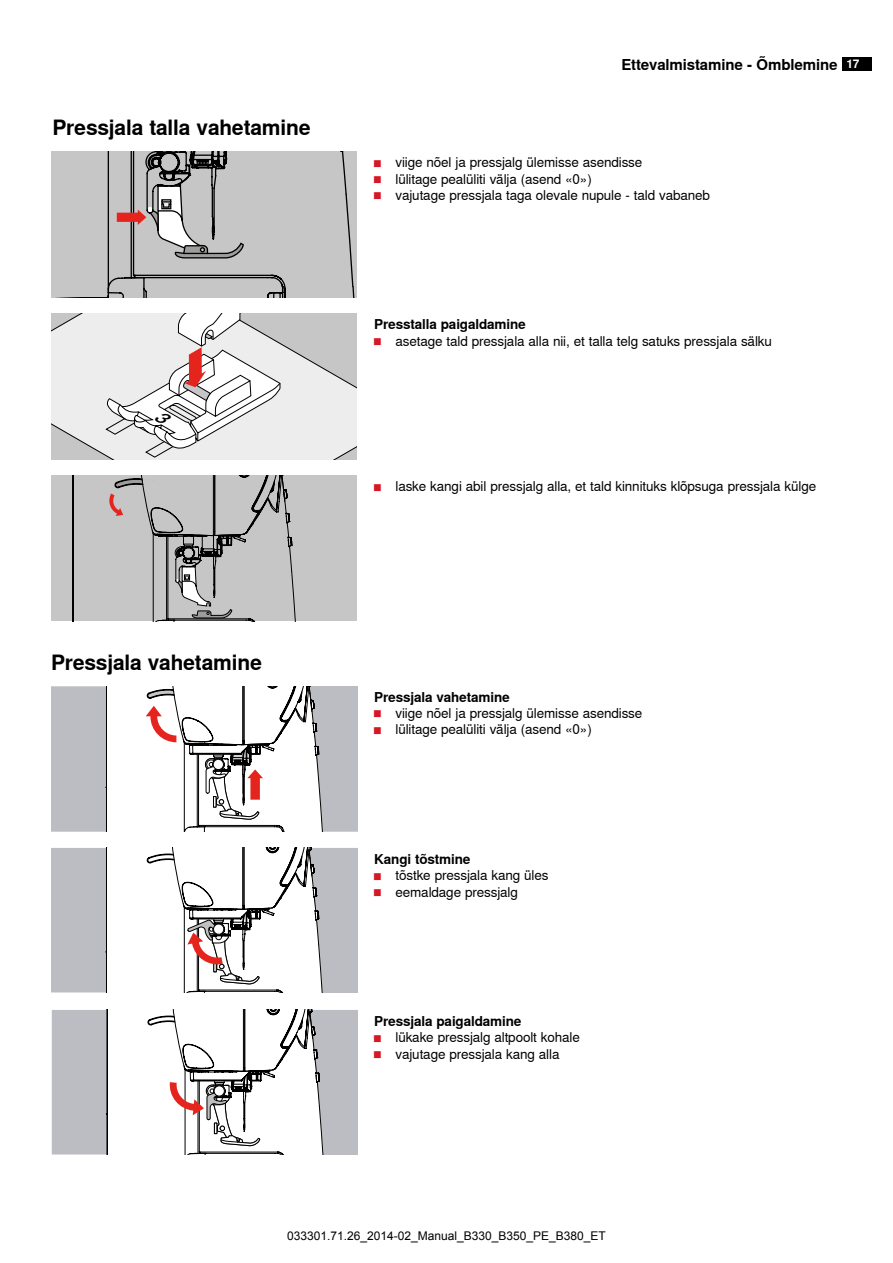
<style>
.page{position:relative;width:893px;height:1263px;background:#fff}
.page>*{position:absolute;margin:0;border:0;box-sizing:border-box;transform-origin:0 0}
.t1{font:700 21px "Nimbus Sans Global";letter-spacing:-.01em;color:#000}
.t2{font:700 15px "Nimbus Sans Global";letter-spacing:-.01em;color:#000}
.t3{font:13.5px/16.2px "Nimbus Sans Global";letter-spacing:-.01em;color:#000}
.t4{font:12px "Arial";color:#000}
.s1{font-size:12px;color:#fff}
.s2{font-weight:700;font-size:6.75px;color:#d61726}
.s3{font-weight:700}
</style>
<div class="page">
<div style="left:842px;top:57px;width:30px;height:13px;background:#000"></div>
<svg style="left:51px;top:152px;width:306px;height:145px;background:#b9b8b8"></svg>
<div style="left:51px;top:475px;width:306px;height:146px;background:#c6c6c6"></div>
<svg style="left:72px;top:475px;width:224px;height:146px"></svg>
<div style="left:51px;top:686px;width:55px;height:146px;background:#bbbdc3"></div>
<svg style="left:106px;top:686px;width:251px;height:146px"></svg>
<svg style="left:51px;top:848px;width:306px;height:144px"></svg>
<svg style="left:52px;top:1010px;width:306px;height:144px"></svg>
<svg style="left:51px;top:313px;width:306px;height:146px"></svg>
<h1 class="t1" style="left:53px;top:115px;width:260px">Pressjala talla vahetamine</h1>
<h1 class="t1" style="left:51px;top:650px;width:212px">Pressjala vahetamine</h1>
<p class="t2" style="left:621px;top:56px;width:240px">Ettevalmistamine - Õmblemine <span class="s1">17</span></p>
<p class="t3" style="left:374px;top:155px;width:337px"><span class="s2">█</span> viige nõel ja pressjalg ülemisse asendisse<br><span class="s2">█</span> lülitage pealüliti välja (asend «0»)<br><span class="s2">█</span> vajutage pressjala taga olevale nupule - tald vabaneb</p>
<p class="t3" style="left:374px;top:317px;width:399px"><span class="s3">Presstalla paigaldamine<br></span><span class="s2">█</span> asetage tald pressjala alla nii, et talla telg satuks pressjala sälku</p>
<p class="t3" style="left:374px;top:479px;width:443px"><span class="s2">█</span> laske kangi abil pressjalg alla, et tald kinnituks klõpsuga pressjala külge</p>
<p class="t3" style="left:374px;top:689px;width:270px"><span class="s3">Pressjala vahetamine<br></span><span class="s2">█</span> viige nõel ja pressjalg ülemisse asendisse <span class="s2">█</span> lülitage pealüliti välja (asend «0»)</p>
<p class="t3" style="left:374px;top:851px;width:176px"><span class="s3">Kangi tõstmine<br></span><span class="s2">█</span> tõstke pressjala kang üles <span class="s2">█</span> eemaldage pressjalg</p>
<p class="t3" style="left:374px;top:1013px;width:207px"><span class="s3">Pressjala paigaldamine<br></span><span class="s2">█</span> lükake pressjalg altpoolt kohale <span class="s2">█</span> vajutage pressjala kang alla</p>
<p class="t4" style="left:287px;top:1227px;width:320px">033301.71.26_2014-02_Manual_B330_B350_PE_B380_ET</p>
</div>
